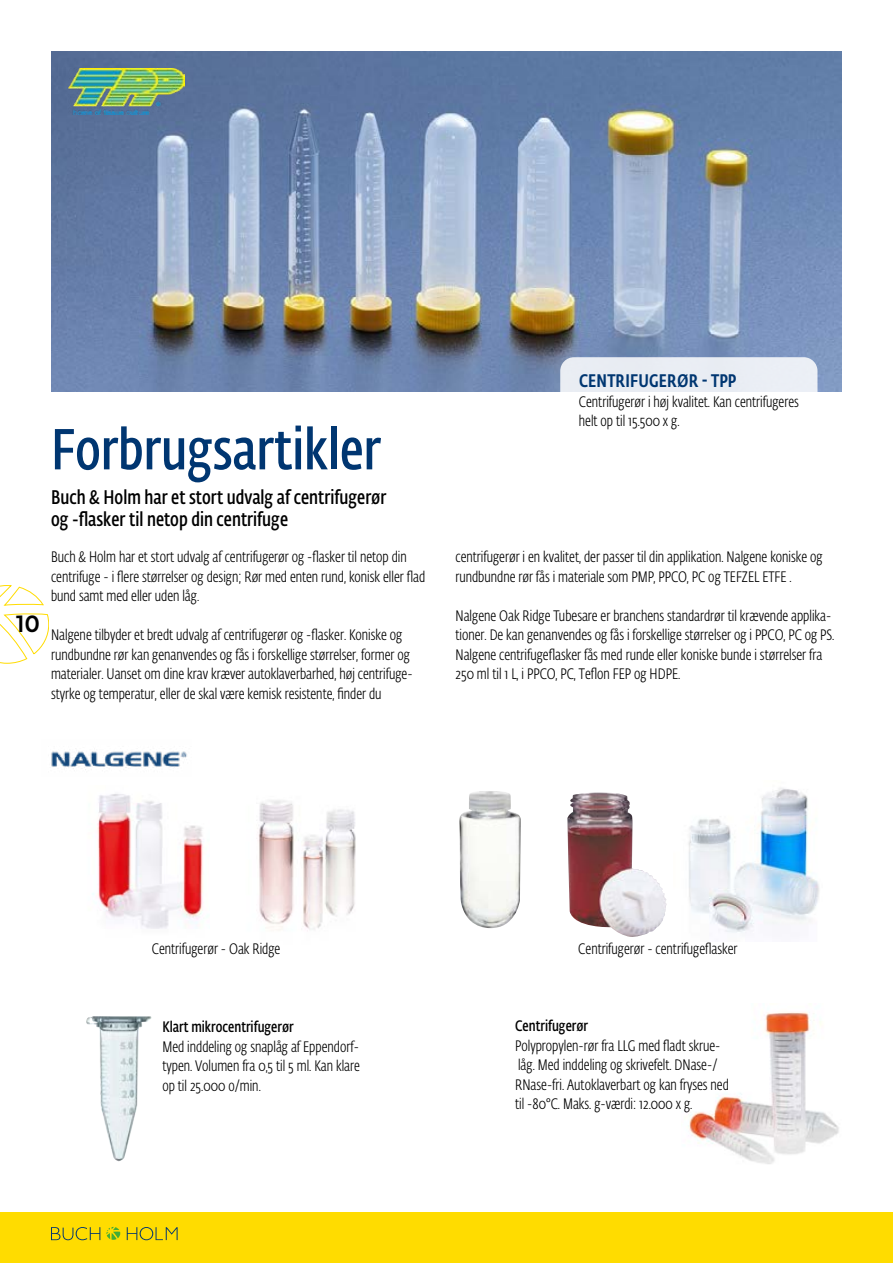
<style>
.page{position:relative;width:893px;height:1263px;background:#fff}
.page>*{position:absolute;margin:0;border:0;box-sizing:border-box;transform-origin:0 0}
.Produktoverskrift{font:600 57px "Fe Sa Cond Alt Std";color:#003671}
.t1{font:600 30px "Fe Sa Cond Alt Std";color:#000}
.produkt_headline_2{font:600 19.5px/22.5px "Fe Sa Cond Alt Std";color:#000}
.Overskrift_til_vare{font:500 18px "Fe Sa Cond Alt Std";letter-spacing:.01em;color:#003671}
.Brødtekst_til_vare{font:300 15px/19.5px "Fe Sa Cond Alt Std";color:#000}
.Fakturatekst{font:300 15px/19.5px "Fe Sa Cond Alt Std";color:#000}
.Fakturatekst-2{font:600 15px "Fe Sa Cond Alt Std";color:#000}
</style>
<div class="page">
<div style="left:0;top:1212px;width:893px;height:51px;background:#ffdc00"></div>
<svg style="left:106px;top:1227px;width:14px;height:13px"></svg>
<svg style="left:127px;top:1227px;width:51px;height:13px"></svg>
<svg style="left:51px;top:1227px;width:49px;height:13px"></svg>
<svg style="left:0;top:585px;width:49px;height:78px"></svg>
<img style="left:52px;top:52px;width:789px;height:340px">
<img style="left:68px;top:68px;width:117px;height:46px">
<img style="left:86px;top:1016px;width:66px;height:145px">
<img style="left:258px;top:800px;width:98px;height:131px">
<img style="left:92px;top:794px;width:111px;height:135px">
<img style="left:459px;top:791px;width:62px;height:138px">
<img style="left:688px;top:788px;width:131px;height:145px">
<img style="left:567px;top:792px;width:100px;height:145px">
<img style="left:51px;top:751px;width:136px;height:19px">
<div style="left:560px;top:357px;width:257px;height:133px;background:linear-gradient(to bottom,#edf0f5,#fff);border-radius:14px"></div>
<img style="left:688px;top:1012px;width:151px;height:152px">
<h2 class="t1" style="left:16px;top:603px;width:25px">10</h2>
<p class="Produktoverskrift" style="left:51px;top:415px;width:331px">Forbrugsartikler</p>
<p class="produkt_headline_2" style="left:51px;top:486px;width:337px">Buch &amp; Holm har et stort udvalg af centrifugerør og -flasker til netop din centrifuge</p>
<p class="Brødtekst_til_vare" style="left:51px;top:548px;width:376px">Buch &amp; Holm har et stort udvalg af centrifugerør og -flasker til netop din centrifuge - i flere størrelser og design; Rør med enten rund, konisk eller flad bund samt med eller uden låg.</p>
<p class="Brødtekst_til_vare" style="left:51px;top:626px;width:363px">Nalgene tilbyder et bredt udvalg af centrifugerør og -flasker. Koniske og rundbundne rør kan genanvendes og fås i forskellige størrelser, former og materialer. Uanset om dine krav kræver autoklaverbarhed, høj centrifuge&shy;styrke og temperatur, eller de skal være kemisk resistente, finder du</p>
<p class="Overskrift_til_vare" style="left:579px;top:370px;width:159px">CENTRIFUGERØR - TPP</p>
<p class="Fakturatekst" style="left:579px;top:392px;width:221px">Centrifugerør i høj kvalitet. Kan centrifugeres helt op til 15.500 x g.</p>
<p class="Brødtekst_til_vare" style="left:455px;top:548px;width:369px">centrifugerør i en kvalitet, der passer til din applikation. Nalgene koniske og rundbundne rør fås i materiale som PMP, PPCO, PC og TEFZEL ETFE .</p>
<p class="Brødtekst_til_vare" style="left:455px;top:606px;width:380px">Nalgene Oak Ridge Tubesare er branchens standardrør til krævende applika&shy;tioner. De kan genanvendes og fås i forskellige størrelser og i PPCO, PC og PS.</p>
<p class="Brødtekst_til_vare" style="left:455px;top:645px;width:368px">Nalgene centrifugeflasker fås med runde eller koniske bunde i størrelser fra<br>250 ml til 1 L, i PPCO, PC, Teflon FEP og HDPE.</p>
<p class="Brødtekst_til_vare" style="left:152px;top:939px;width:130px">Centrifugerør - Oak Ridge</p>
<p class="Fakturatekst-2" style="left:162px;top:1018px;width:133px">Klart mikrocentrifugerør</p>
<p class="Brødtekst_til_vare" style="left:162px;top:1037px;width:199px;text-align:justify">Med inddeling og snaplåg af Eppendorf&shy;typen. Volumen fra 0,5 til 5 ml. Kan klare op til 25.000 o/min.</p>
<p class="Brødtekst_til_vare" style="left:578px;top:939px;width:161px">Centrifugerør - centrifugeflasker</p>
<p class="Fakturatekst-2" style="left:515px;top:1017px;width:74px">Centrifugerør</p>
<p class="Brødtekst_til_vare" style="left:515px;top:1036px;width:215px">Polypropylen-rør fra LLG med fladt skrue&shy;låg. Med inddeling og skrivefelt. DNase-/ RNase-fri. Autoklaverbart og kan fryses ned til -80°C. Maks. g-værdi: 12.000 x g.</p>
</div>
